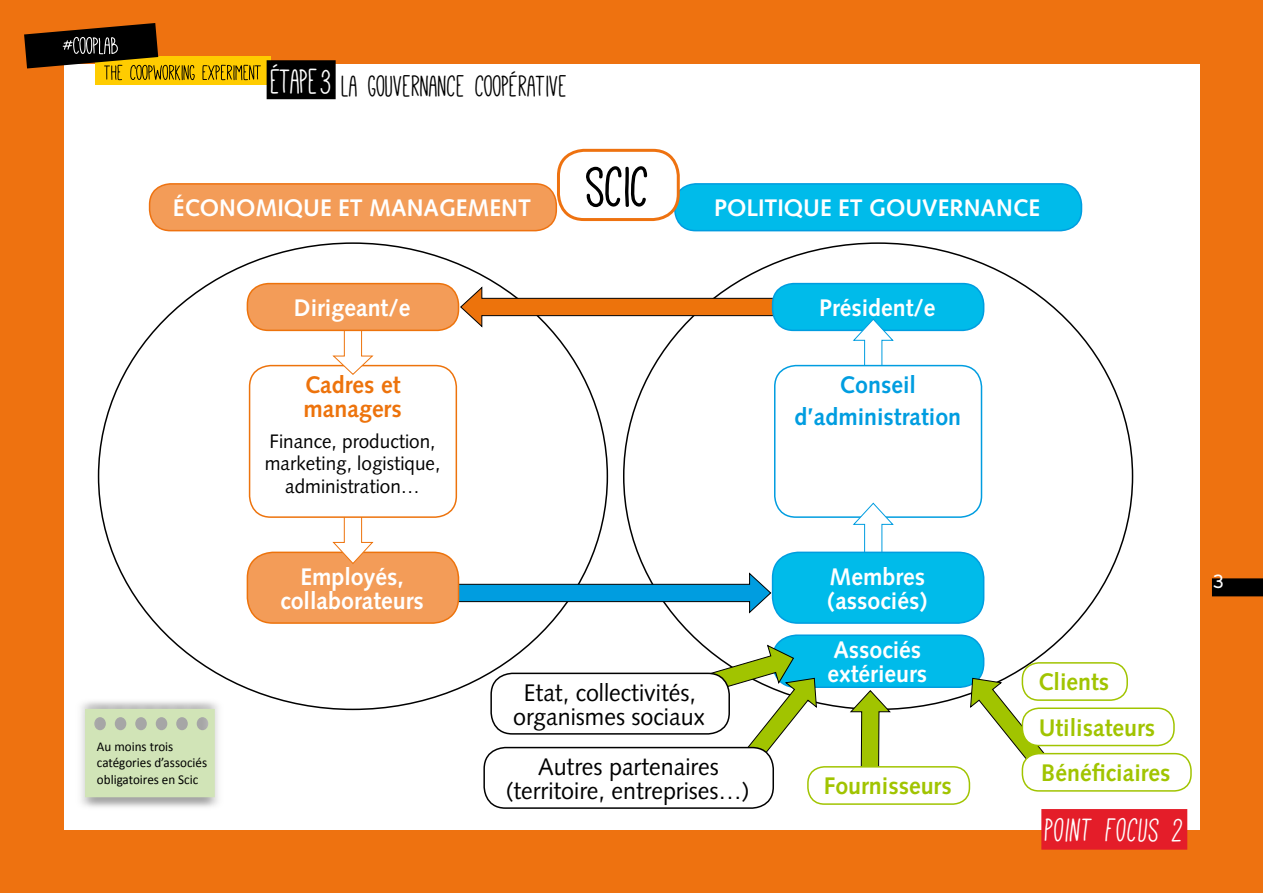
<style>
.page{position:relative;width:1263px;height:893px;background:#ee7210}
.page>*{position:absolute;margin:0;border:0;box-sizing:border-box;transform-origin:0 0}
.t1{font:61.5px "Mathlete Skinny";color:#000;scale:1.06 1}
.t2{font:38.4px "Mathlete Bulky";color:#fff}
.t3{font:36.6px "Mathlete Bulky Slant";letter-spacing:.04em;color:#fff}
.t4{font:33px "Mathlete Bulky";letter-spacing:.01em;color:#000}
.t5{font:700 24px/24px "Syntax LT Std";color:#fff}
.t6{font:24px/24px "Syntax LT Std";color:#000;text-align:center}
.t7{font:700 24px "Syntax LT Std";color:#a1c400}
.t8{font:700 24px/32.5px "Syntax LT Std";color:#009de0;text-align:center}
.t9{font:700 24px/24px "Syntax LT Std";color:#ed730c}
.t10{font:22.5px "Courier Prime Code";color:#fff}
.t11{font:19.5px/22.5px "Syntax LT Std";color:#000;text-align:center}
.t12{font:13.5px/16.5px "Calibri";color:#000}
</style>
<div class="page">
<div style="left:1212px;top:578px;width:51px;height:18px;background:#000"></div>
<div style="left:64px;top:64px;width:1135px;height:765px;background:#fff"></div>
<div style="left:150px;top:184px;width:406px;height:47px;background:#f39c58;border-radius:21px"></div>
<div style="left:149px;top:183px;width:408px;height:48px;border:2px solid #ee7210;border-radius:21px"></div>
<div style="left:675px;top:184px;width:406px;height:47px;background:#00bbea;border-radius:21px"></div>
<div style="left:674px;top:183px;width:408px;height:48px;border:2px solid #009de0;border-radius:21px"></div>
<div style="left:772px;top:635px;width:212px;height:52px;background:#00bbea;border-radius:24px"></div>
<div style="left:772px;top:634px;width:212px;height:54px;border:2px solid #009de0;border-radius:24px"></div>
<svg style="left:460px;top:286px;width:323px;height:42px"></svg>
<svg style="left:452px;top:572px;width:320px;height:42px"></svg>
<svg style="left:637px;top:644px;width:180px;height:161px"></svg>
<svg style="left:970px;top:677px;width:84px;height:100px"></svg>
<svg style="left:849px;top:690px;width:42px;height:76px"></svg>
<div style="left:247px;top:552px;width:211px;height:71px;background:#f39c58;border-radius:26px"></div>
<div style="left:247px;top:552px;width:212px;height:72px;border:2px solid #ed730c;border-radius:26px"></div>
<div style="left:772px;top:284px;width:212px;height:46px;background:#00bbea;border-radius:21px"></div>
<div style="left:772px;top:283px;width:212px;height:48px;border:2px solid #009de0;border-radius:21px"></div>
<div style="left:1022px;top:708px;width:152px;height:37px;background:#fff;border-radius:17px"></div>
<div style="left:1022px;top:707px;width:153px;height:39px;border:2px solid #a1c400;border-radius:17px"></div>
<div style="left:1041px;top:809px;width:146px;height:41px;background:#e41d29"></div>
<div style="left:95px;top:56px;width:176px;height:28px;background:#fc0"></div>
<svg style="left:24px;top:23px;width:237px;height:58px"></svg>
<div style="left:267px;top:60px;width:69px;height:39px;background:#000"></div>
<svg style="left:332px;top:518px;width:42px;height:46px"></svg>
<div style="left:249px;top:365px;width:208px;height:153px;border:2px solid #ed730c;border-radius:21px"></div>
<svg style="left:332px;top:331px;width:42px;height:44px"></svg>
<div style="left:247px;top:284px;width:211px;height:46px;background:#f39c58;border-radius:21px"></div>
<div style="left:247px;top:283px;width:212px;height:48px;border:2px solid #ed730c;border-radius:21px"></div>
<svg style="left:852px;top:319px;width:42px;height:46px"></svg>
<div style="left:774px;top:365px;width:208px;height:153px;border:2px solid #009de0;border-radius:21px"></div>
<svg style="left:852px;top:502px;width:42px;height:50px"></svg>
<div style="left:772px;top:552px;width:212px;height:71px;background:#00bbea;border-radius:26px"></div>
<div style="left:772px;top:552px;width:212px;height:72px;border:2px solid #009de0;border-radius:26px"></div>
<div style="left:491px;top:673px;width:238px;height:61px;background:#fff;border-radius:21px"></div>
<div style="left:490px;top:673px;width:240px;height:62px;border:2px solid #000;border-radius:21px"></div>
<div style="left:484px;top:748px;width:289px;height:60px;background:#fff;border-radius:21px"></div>
<div style="left:483px;top:747px;width:291px;height:62px;border:2px solid #000;border-radius:21px"></div>
<div style="left:808px;top:767px;width:161px;height:37px;background:#fff;border-radius:17px"></div>
<div style="left:807px;top:766px;width:163px;height:39px;border:2px solid #a1c400;border-radius:17px"></div>
<div style="left:1022px;top:663px;width:105px;height:37px;background:#fff;border-radius:17px"></div>
<div style="left:1022px;top:662px;width:106px;height:39px;border:2px solid #a1c400;border-radius:17px"></div>
<div style="left:1022px;top:754px;width:169px;height:37px;background:#fff;border-radius:17px"></div>
<div style="left:1022px;top:753px;width:170px;height:39px;border:2px solid #a1c400;border-radius:17px"></div>
<div style="left:85px;top:709px;width:130px;height:88px;background:#d1e4b7"></div>
<div style="left:558px;top:150px;width:120px;height:70px;background:#fff;border-radius:26px"></div>
<svg style="left:585px;top:148px;width:63px;height:60px"></svg>
<div style="left:557px;top:149px;width:123px;height:72px;border:3px solid #ee7210;border-radius:26px"></div>
<h2 class="t2" style="left:271px;top:63px;width:62px">ÉTAPE3</h2>
<h3 class="t4" style="left:342px;top:70px;width:227px">LA GOUVERNANCE COOPÉRATIVE</h3>
<h1 class="t1" style="left:587px;top:157px;width:60px">SCIC</h1>
<p class="t5" style="left:173px;top:196px;width:360px">économique et manag ement</p>
<p class="t5" style="left:714px;top:196px;width:327px">Politique et gouvernance</p>
<p class="t12" style="left:97px;top:738px;width:112px">Au moins trois catégories d’associés obligatoires en Scic</p>
<p class="t5" style="left:294px;top:296px;width:118px">Dirigeant/e</p>
<p class="t9" style="left:303px;top:373px;width:100px">Cadres et managers</p>
<p class="t11" style="left:265px;top:430px;width:177px">Finance, production, marketing, logistique, administration…</p>
<p class="t5" style="left:280px;top:565px;width:145px;text-align:center">Employés, collaborateurs</p>
<p class="t5" style="left:819px;top:296px;width:118px">Président/e</p>
<p class="t8" style="left:794px;top:368px;width:168px">Conseil d’administration</p>
<p class="t6" style="left:513px;top:680px;width:194px">Etat, collectivités, organismes sociaux</p>
<p class="t6" style="left:506px;top:755px;width:245px">Autres partenaires (territoire, entreprises…)</p>
<p class="t5" style="left:827px;top:565px;width:101px">Membres (associés)</p>
<p class="t5" style="left:827px;top:638px;width:101px">Associés extérieurs</p>
<p class="t7" style="left:824px;top:772px;width:129px">Fournisseurs</p>
<p class="t10" style="left:1212px;top:568px;width:15px">3</p>
<p class="t7" style="left:1038px;top:668px;width:73px">Clients</p>
<p class="t7" style="left:1039px;top:713px;width:118px">Utilisateurs</p>
<p class="t7" style="left:1041px;top:759px;width:131px">Bénéficiaires</p>
<h3 class="t3" style="left:1046px;top:812px;width:139px">POINT FOCUS 2</h3>
</div>
